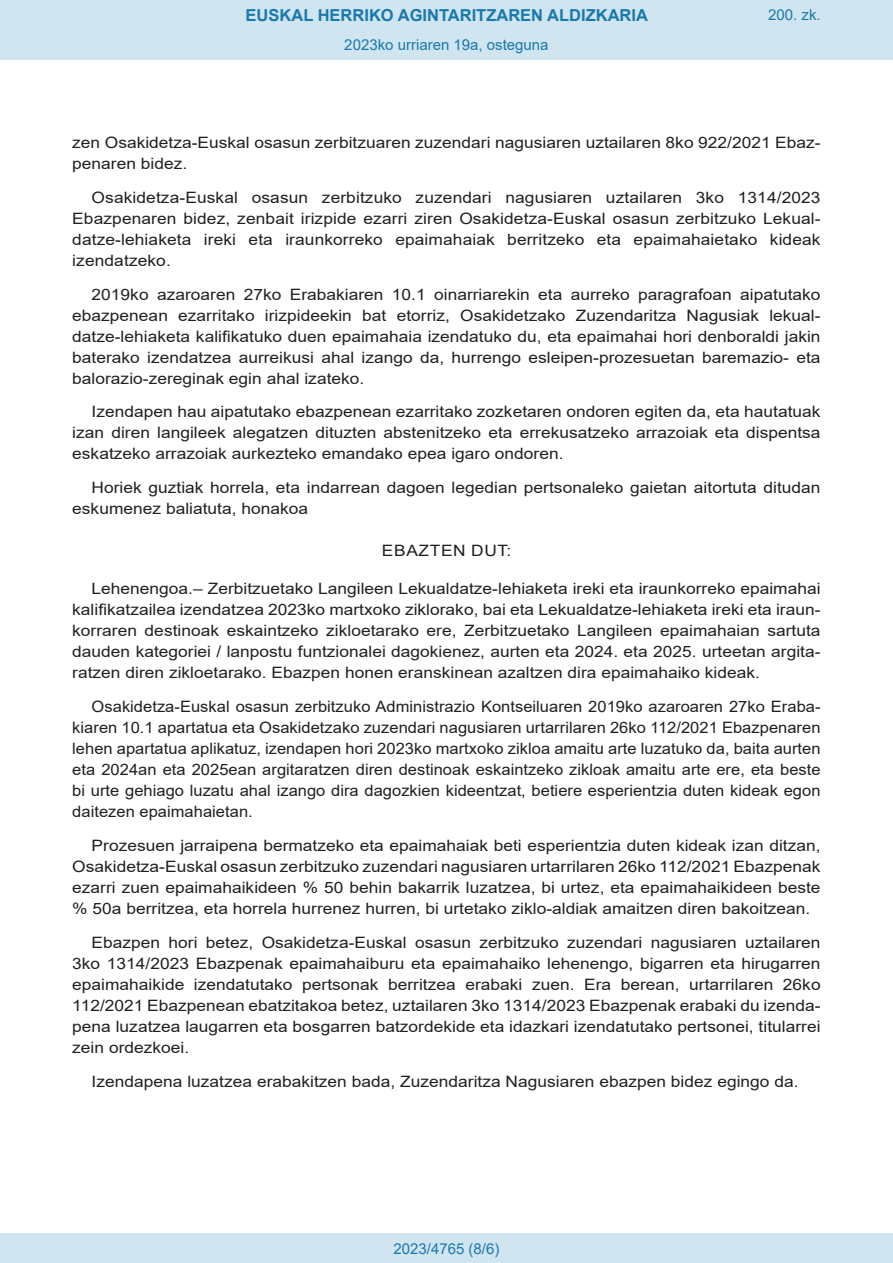
<style>
.page{position:relative;width:893px;height:1263px;background:#fff}
.page>*{position:absolute;margin:0;border:0;box-sizing:border-box;transform-origin:0 0}
.t1{font:700 16.5px "Arial";color:#1879ad}
.BOPVDetalle{font:15.6px/21px "Arial";color:#231f20;text-align:justify;scale:1.11 1}
.BOPVDetalle-2{font:15.6px/21px "Arial";color:#231f20;text-align:justify;scale:1.05 1}
.BOPVClave{font:15.6px "Arial";letter-spacing:.035em;color:#231f20;scale:1.11 1}
.Paginacion_Centro{font:15px "Arial";color:#1879ad}
</style>
<div class="page">
<div style="left:0;top:0;width:893px;height:60px;background:#d0e5f0"></div>
<div style="left:0;top:1233px;width:893px;height:30px;background:#d0e5f0"></div>
<p class="t1" style="left:246px;top:3px;width:404px">EUSKAL HERRIKO AGINTARITZAREN ALDIZKARIA</p>
<p class="Paginacion_Centro" style="left:344px;top:35px;width:206px">2023ko urriaren 19a, osteguna</p>
<p class="Paginacion_Centro" style="left:768px;top:5px;width:54px">200. zk.</p>
<p class="BOPVDetalle" style="left:72px;top:132px;width:676px">zen Osakidetza-Euskal osasun zerbitzuaren zuzendari nagusiaren uztailaren 8ko 922/2021 Ebaz&shy;penaren bidez.</p>
<p class="BOPVDetalle" style="left:72px;top:187px;width:676px;text-indent:19px">Osakidetza-Euskal osasun zerbitzuko zuzendari nagusiaren uztailaren 3ko 1314/2023<br>Ebazpenaren bidez, zenbait irizpide ezarri ziren Osakidetza-Euskal osasun zerbitzuko Lekual&shy;datze-lehiaketa ireki eta iraunkorreko epaimahaiak berritzeko eta epaimahaietako kideak izendatzeko.</p>
<p class="BOPVDetalle" style="left:72px;top:284px;width:676px;text-indent:19px">2019ko azaroaren 27ko Erabakiaren 10.1 oinarriarekin eta aurreko paragrafoan aipatutako ebazpenean ezarritako irizpideekin bat etorriz, Osakidetzako Zuzendaritza Nagusiak lekual&shy;datze-lehiaketa kalifikatuko duen epaimahaia izendatuko du, eta epaimahai hori denboraldi jakin baterako izendatzea aurreikusi ahal izango da, hurrengo esleipen-prozesuetan baremazio- eta balorazio-zereginak egin ahal izateko.</p>
<p class="BOPVDetalle" style="left:72px;top:401px;width:676px;text-indent:19px">Izendapen hau aipatutako ebazpenean ezarritako zozketaren ondoren egiten da, eta hautatuak izan diren langileek alegatzen dituzten abstenitzeko eta errekusatzeko arrazoiak eta dispentsa eskatzeko arrazoiak aurkezteko emandako epea igaro ondoren.</p>
<p class="BOPVDetalle" style="left:72px;top:477px;width:676px;text-indent:19px">Horiek guztiak horrela, eta indarrean dagoen legedian pertsonaleko gaietan aitortuta ditudan eskumenez baliatuta, honakoa</p>
<p class="BOPVClave" style="left:382px;top:540px;width:118px">EBAZTEN DUT:</p>
<p class="BOPVDetalle" style="left:72px;top:578px;width:676px;text-indent:19px">Lehenengoa.– Zerbitzuetako Langileen Lekualdatze-lehiaketa ireki eta iraunkorreko epaimahai kalifikatzailea izendatzea 2023ko martxoko ziklorako, bai eta Lekualdatze-lehiaketa ireki eta iraun&shy;korraren destinoak eskaintzeko zikloetarako ere, Zerbitzuetako Langileen epaimahaian sartuta dauden kategoriei / lanpostu funtzionalei dagokienez, aurten eta 2024. eta 2025. urteetan argita&shy;ratzen diren zikloetarako. Ebazpen honen eranskinean azaltzen dira epaimahaiko kideak.</p>
<p class="BOPVDetalle-2" style="left:72px;top:696px;width:714px;text-indent:19px">Osakidetza-Euskal osasun zerbitzuko Administrazio Kontseiluaren 2019ko azaroaren 27ko Eraba&shy;kiaren 10.1 apartatua eta Osakidetzako zuzendari nagusiaren urtarrilaren 26ko 112/2021 Ebazpenaren lehen apartatua aplikatuz, izendapen hori 2023ko martxoko zikloa amaitu arte luzatuko da, baita aurten eta 2024an eta 2025ean argitaratzen diren destinoak eskaintzeko zikloak amaitu arte ere, eta beste bi urte gehiago luzatu ahal izango dira dagozkien kideentzat, betiere esperientzia duten kideak egon daitezen epaimahaietan.</p>
<p class="BOPVDetalle" style="left:72px;top:835px;width:676px;text-indent:19px">Prozesuen jarraipena bermatzeko eta epaimahaiak beti esperientzia duten kideak izan ditzan, Osakidetza-Euskal osasun zerbitzuko zuzendari nagusiaren urtarrilaren 26ko 112/2021 Ebazpenak ezarri zuen epaimahaikideen % 50 behin bakarrik luzatzea, bi urtez, eta epaimahaikideen beste % 50a berritzea, eta horrela hurrenez hurren, bi urtetako ziklo-aldiak amaitzen diren bakoitzean.</p>
<p class="BOPVDetalle" style="left:72px;top:932px;width:676px;text-indent:19px">Ebazpen hori betez, Osakidetza-Euskal osasun zerbitzuko zuzendari nagusiaren uztailaren 3ko 1314/2023 Ebazpenak epaimahaiburu eta epaimahaiko lehenengo, bigarren eta hirugarren epaimahaikide izendatutako pertsonak berritzea erabaki zuen. Era berean, urtarrilaren 26ko 112/2021 Ebazpenean ebatzitakoa betez, uztailaren 3ko 1314/2023 Ebazpenak erabaki du izenda&shy;pena luzatzea laugarren eta bosgarren batzordekide eta idazkari izendatutako pertsonei, titularrei zein ordezkoei.</p>
<p class="BOPVDetalle" style="left:92px;top:1070px;width:638px">Izendapena luzatzea erabakitzen bada, Zuzendaritza Nagusiaren ebazpen bidez egingo da.</p>
<p class="Paginacion_Centro" style="left:393px;top:1238px;width:107px">2023/4765 (8/6)</p>
</div>
